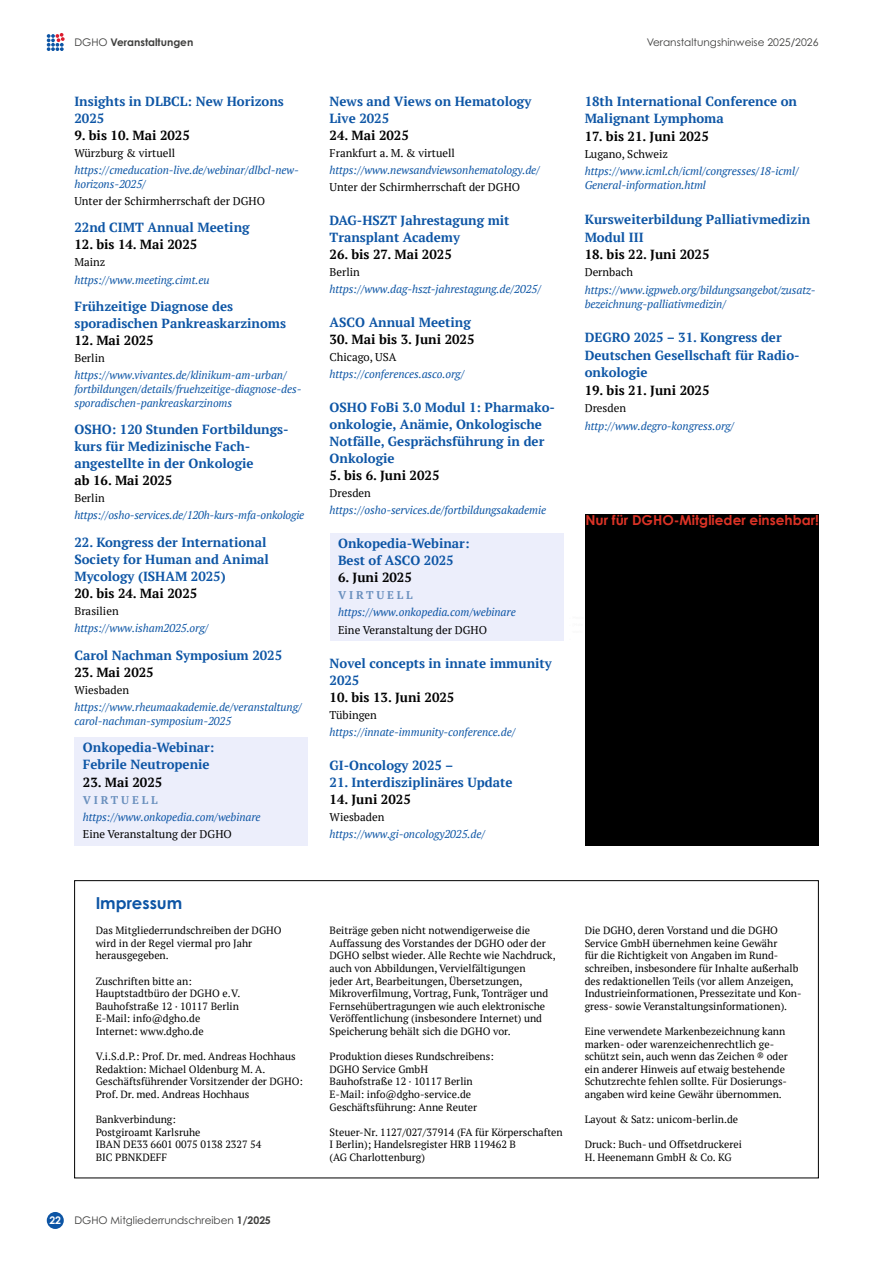
<style>
.page{position:relative;width:893px;height:1263px;background:#fff}
.page>*{position:absolute;margin:0;border:0;box-sizing:border-box;transform-origin:0 0}
.t1{font:700 16.5px "Century Gothic Pro";color:#0d55a5}
.t2{font:700 13.65px "Century Gothic";color:#db3326}
.t3{font:700 13.2px/17.1px "PT Serif";color:#0d55a5}
.t4{font:700 13.2px "PT Serif";color:#000}
.t5{font:italic 11.25px/13.5px "PT Serif";letter-spacing:-.01em;color:#0d55a5}
.t6{font:11.25px "PT Serif";color:#000}
.t7{font:700 11.25px "PT Serif";letter-spacing:.25em;color:#6a90be}
.t8{font:10.5px/12.6px "PT Serif";color:#000}
.t9{font:10.5px "Century Gothic Pro";color:#3e3e3d}
.t10{font:700 10.5px "Century Gothic Pro";color:#3e3e3d}
.t11{font:700 10.5px "Century Gothic Pro";color:#fff}
.s1{font-weight:400}
.s2{font-weight:700}
</style>
<div class="page">
<svg style="left:47px;top:33px;width:18px;height:18px"></svg>
<div style="left:47px;top:1212px;width:17px;height:17px;background:#0d55a5;border-radius:50%"></div>
<div style="left:74px;top:737px;width:234px;height:41px;background:#eceefb"></div>
<div style="left:74px;top:771px;width:234px;height:24px;background:#eceefb"></div>
<div style="left:74px;top:790px;width:234px;height:21px;background:#eceefb"></div>
<div style="left:74px;top:807px;width:234px;height:21px;background:#eceefb"></div>
<div style="left:74px;top:824px;width:234px;height:22px;background:#eceefb"></div>
<div style="left:330px;top:533px;width:233px;height:41px;background:#eceefb"></div>
<div style="left:330px;top:567px;width:233px;height:24px;background:#eceefb"></div>
<div style="left:330px;top:585px;width:233px;height:22px;background:#eceefb"></div>
<div style="left:330px;top:602px;width:233px;height:22px;background:#eceefb"></div>
<div style="left:330px;top:619px;width:233px;height:22px;background:#eceefb"></div>
<div style="left:585px;top:514px;width:234px;height:332px;background:#000"></div>
<p class="t10" style="left:74px;top:36px;width:120px"><span class="s1">DGHO</span> Veranstaltungen</p>
<p class="t9" style="left:647px;top:36px;width:173px">Veranstaltungshinweise 2025/2026</p>
<p class="t3" style="left:74px;top:92px;width:211px">Insights in DLBCL: New Horizons<br>2025</p>
<p class="t4" style="left:74px;top:127px;width:117px">9. bis 10. Mai 2025</p>
<p class="t6" style="left:74px;top:146px;width:102px">Würzburg &amp; virtuell</p>
<p class="t5" style="left:74px;top:163px;width:226px">https://cmeducation-live.de/webinar/dlbcl-new&shy;horizons-2025/</p>
<p class="t6" style="left:74px;top:193px;width:192px">Unter der Schirmherrschaft der DGHO</p>
<p class="t3" style="left:74px;top:219px;width:177px">22nd CIMT Annual Meeting</p>
<p class="t4" style="left:74px;top:236px;width:124px">12. bis 14. Mai 2025</p>
<p class="t6" style="left:74px;top:255px;width:32px">Mainz</p>
<p class="t5" style="left:74px;top:273px;width:137px">https://www.meeting.cimt.eu</p>
<p class="t3" style="left:74px;top:298px;width:213px">Frühzeitige Diagnose des sporadischen Pankreaskarzinoms</p>
<p class="t4" style="left:74px;top:332px;width:81px">12. Mai 2025</p>
<p class="t6" style="left:74px;top:351px;width:32px">Berlin</p>
<p class="t5" style="left:74px;top:369px;width:229px">https://www.vivantes.de/klinikum-am-urban/ fortbildungen/details/fruehzeitige-diagnose-des&shy;sporadischen-pankreaskarzinoms</p>
<p class="t3" style="left:74px;top:421px;width:214px">OSHO: 120 Stunden Fortbildungs&shy;kurs für Medizinische Fach&shy;angestellte in der Onkologie</p>
<p class="t4" style="left:74px;top:472px;width:100px">ab 16. Mai 2025</p>
<p class="t6" style="left:74px;top:491px;width:32px">Berlin</p>
<p class="t5" style="left:74px;top:509px;width:231px">https://osho-services.de/120h-kurs-mfa-onkologie</p>
<p class="t3" style="left:74px;top:534px;width:196px">22. Kongress der International<br>Society for Human and Animal<br>Mycology (ISHAM 2025)</p>
<p class="t4" style="left:74px;top:585px;width:124px">20. bis 24. Mai 2025</p>
<p class="t6" style="left:74px;top:604px;width:46px">Brasilien</p>
<p class="t5" style="left:74px;top:622px;width:136px">https://www.isham2025.org/</p>
<p class="t3" style="left:74px;top:647px;width:209px">Carol Nachman Symposium 2025</p>
<p class="t4" style="left:74px;top:664px;width:81px">23. Mai 2025</p>
<p class="t6" style="left:74px;top:683px;width:56px">Wiesbaden</p>
<p class="t5" style="left:74px;top:700px;width:229px">https://www.rheumaakademie.de/veranstaltung/ carol-nachman-symposium-2025</p>
<p class="t3" style="left:83px;top:739px;width:133px">Onkopedia-Webinar:<br>Febrile Neutropenie</p>
<p class="t4" style="left:83px;top:773px;width:81px">23. Mai 2025</p>
<p class="t7" style="left:83px;top:792px;width:76px">VIRTUELL</p>
<p class="t5" style="left:83px;top:810px;width:179px">https://www.onkopedia.com/webinare</p>
<p class="t6" style="left:83px;top:826px;width:150px">Eine Veranstaltung der DGHO</p>
<h1 class="t1" style="left:96px;top:893px;width:88px">Impressum</h1>
<p class="t8" style="left:96px;top:924px;width:188px">Das Mitgliederrundschreiben der DGHO wird in der Regel viermal pro Jahr herausgegeben.</p>
<p class="t8" style="left:96px;top:974px;width:146px">Zuschriften bitte an:<br>Hauptstadtbüro der DGHO e.V.<br>Bauhofstraße 12 · 10117 Berlin<br>E-Mail: info@dgho.de<br>Internet: www.dgho.de</p>
<p class="t8" style="left:96px;top:1050px;width:209px">V.i.S.d.P.: Prof. Dr. med. Andreas Hochhaus Redaktion: Michael Oldenburg M. A.<br>Geschäftsführender Vorsitzender der DGHO:<br>Prof. Dr. med. Andreas Hochhaus</p>
<p class="t8" style="left:96px;top:1113px;width:167px">Bankverbindung:<br>Postgiroamt Karlsruhe<br>IBAN DE33 6601 0075 0138 2327 54<br>BIC PBNKDEFF</p>
<p class="t11" style="left:49px;top:1214px;width:13px">22</p>
<p class="t9" style="left:74px;top:1214px;width:198px">DGHO Mitgliederrundschreiben <span class="s2">1/2025</span></p>
<p class="t3" style="left:330px;top:93px;width:203px">News and Views on Hematology<br>Live 2025</p>
<p class="t4" style="left:330px;top:127px;width:81px">24. Mai 2025</p>
<p class="t6" style="left:330px;top:146px;width:127px">Frankfurt a. M. &amp; virtuell</p>
<p class="t5" style="left:330px;top:163px;width:212px">https://www.newsandviewsonhematology.de/</p>
<p class="t6" style="left:330px;top:180px;width:192px">Unter der Schirmherrschaft der DGHO</p>
<p class="t3" style="left:330px;top:212px;width:182px">DAG-HSZT Jahrestagung mit<br>Transplant Academy</p>
<p class="t4" style="left:330px;top:246px;width:124px">26. bis 27. Mai 2025</p>
<p class="t6" style="left:330px;top:265px;width:32px">Berlin</p>
<p class="t5" style="left:330px;top:282px;width:213px">https://www.dag-hszt-jahrestagung.de/2025/</p>
<p class="t3" style="left:330px;top:314px;width:143px">ASCO Annual Meeting</p>
<p class="t4" style="left:330px;top:331px;width:146px">30. Mai bis 3. Juni 2025</p>
<p class="t6" style="left:330px;top:350px;width:69px">Chicago, USA</p>
<p class="t5" style="left:330px;top:367px;width:136px">https://conferences.asco.org/</p>
<p class="t3" style="left:330px;top:399px;width:227px">OSHO FoBi 3.0 Modul 1: Pharmako&shy;onkologie, Anämie, Onkologische<br>Notfälle, Gesprächsführung in der<br>Onkologie</p>
<p class="t4" style="left:330px;top:467px;width:111px">5. bis 6. Juni 2025</p>
<p class="t6" style="left:330px;top:486px;width:43px">Dresden</p>
<p class="t5" style="left:330px;top:503px;width:218px">https://osho-services.de/fortbildungsakademie</p>
<p class="t3" style="left:338px;top:535px;width:133px">Onkopedia-Webinar:<br>Best of ASCO 2025</p>
<p class="t4" style="left:338px;top:569px;width:75px">6. Juni 2025</p>
<p class="t7" style="left:338px;top:588px;width:76px">VIRTUELL</p>
<p class="t5" style="left:338px;top:606px;width:179px">https://www.onkopedia.com/webinare</p>
<p class="t6" style="left:338px;top:622px;width:150px">Eine Veranstaltung der DGHO</p>
<p class="t3" style="left:330px;top:654px;width:224px">Novel concepts in innate immunity<br>2025</p>
<p class="t4" style="left:330px;top:688px;width:126px">10. bis 13. Juni 2025</p>
<p class="t6" style="left:330px;top:707px;width:49px">Tübingen</p>
<p class="t5" style="left:330px;top:725px;width:187px">https://innate-immunity-conference.de/</p>
<p class="t3" style="left:330px;top:756px;width:125px">GI-Oncology 2025 –</p>
<p class="t3" style="left:330px;top:773px;width:184px">21. Interdisziplinäres Update</p>
<p class="t4" style="left:330px;top:790px;width:83px">14. Juni 2025</p>
<p class="t6" style="left:330px;top:809px;width:56px">Wiesbaden</p>
<p class="t5" style="left:330px;top:827px;width:157px">https://www.gi-oncology2025.de/</p>
<p class="t3" style="left:585px;top:92px;width:214px">18th International Conference on<br>Malignant Lymphoma</p>
<p class="t4" style="left:585px;top:127px;width:126px">17. bis 21. Juni 2025</p>
<p class="t6" style="left:585px;top:147px;width:85px">Lugano, Schweiz</p>
<p class="t5" style="left:585px;top:164px;width:216px;line-height:14px">https://www.icml.ch/icml/congresses/18-icml/<br>General-information.html</p>
<p class="t3" style="left:585px;top:211px;width:227px">Kursweiterbildung Palliativmedizin<br>Modul III</p>
<p class="t4" style="left:585px;top:246px;width:126px">18. bis 22. Juni 2025</p>
<p class="t6" style="left:585px;top:265px;width:50px">Dernbach</p>
<p class="t5" style="left:585px;top:283px;width:233px;line-height:14px">https://www.igpweb.org/bildungsangebot/zusatz&shy;bezeichnung-palliativmedizin/</p>
<p class="t3" style="left:585px;top:329px;width:215px">DEGRO 2025 – 31. Kongress der<br>Deutschen Gesellschaft für Radio&shy;onkologie</p>
<p class="t4" style="left:585px;top:381px;width:126px">19. bis 21. Juni 2025</p>
<p class="t6" style="left:585px;top:401px;width:43px">Dresden</p>
<p class="t5" style="left:585px;top:419px;width:151px">http://www.degro-kongress.org/</p>
<h2 class="t2" style="left:585px;top:511px;width:235px">Nur für DGHO-Mitglieder einsehbar!</h2>
<p class="t8" style="left:330px;top:924px;width:228px">Beiträge geben nicht notwendigerweise die Auffassung des Vorstandes der DGHO oder der DGHO selbst wieder. Alle Rechte wie Nachdruck, auch von Abbildungen, Vervielfältigungen<br>jeder Art, Bearbeitungen, Übersetzungen, Mikroverfilmung, Vortrag, Funk, Tonträger und Fernsehübertragungen wie auch elektronische Veröffentlichung (insbesondere Internet) und Speicherung behält sich die DGHO vor.</p>
<p class="t8" style="left:330px;top:1050px;width:166px">Produktion dieses Rundschreibens:<br>DGHO Service GmbH<br>Bauhofstraße 12 · 10117 Berlin<br>E-Mail: info@dgho-service.de<br>Geschäftsführung: Anne Reuter</p>
<p class="t8" style="left:330px;top:1125px;width:235px">Steuer-Nr. 1127/027/37914 (FA für Körperschaften<br>I Berlin); Handelsregister HRB 119462 B<br>(AG Charlottenburg)</p>
<p class="t8" style="left:585px;top:924px;width:218px">Die DGHO, deren Vorstand und die DGHO Service GmbH übernehmen keine Gewähr<br>für die Richtigkeit von Angaben im Rund&shy;schreiben, insbesondere für Inhalte außerhalb des redaktionellen Teils (vor allem Anzeigen, Industrieinformationen, Pressezitate und Kon&shy;gress- sowie Veranstaltungsinformationen).</p>
<p class="t8" style="left:585px;top:1025px;width:205px">Eine verwendete Markenbezeichnung kann marken- oder warenzeichenrechtlich ge&shy;schützt sein, auch wenn das Zeichen ® oder ein anderer Hinweis auf etwaig bestehende Schutzrechte fehlen sollte. Für Dosierungs&shy;angaben wird keine Gewähr übernommen.</p>
<p class="t8" style="left:585px;top:1113px;width:155px">Layout &amp; Satz: unicom-berlin.de</p>
<p class="t8" style="left:585px;top:1138px;width:159px">Druck: Buch- und Offsetdruckerei<br>H. Heenemann GmbH &amp; Co. KG</p>
</div>
